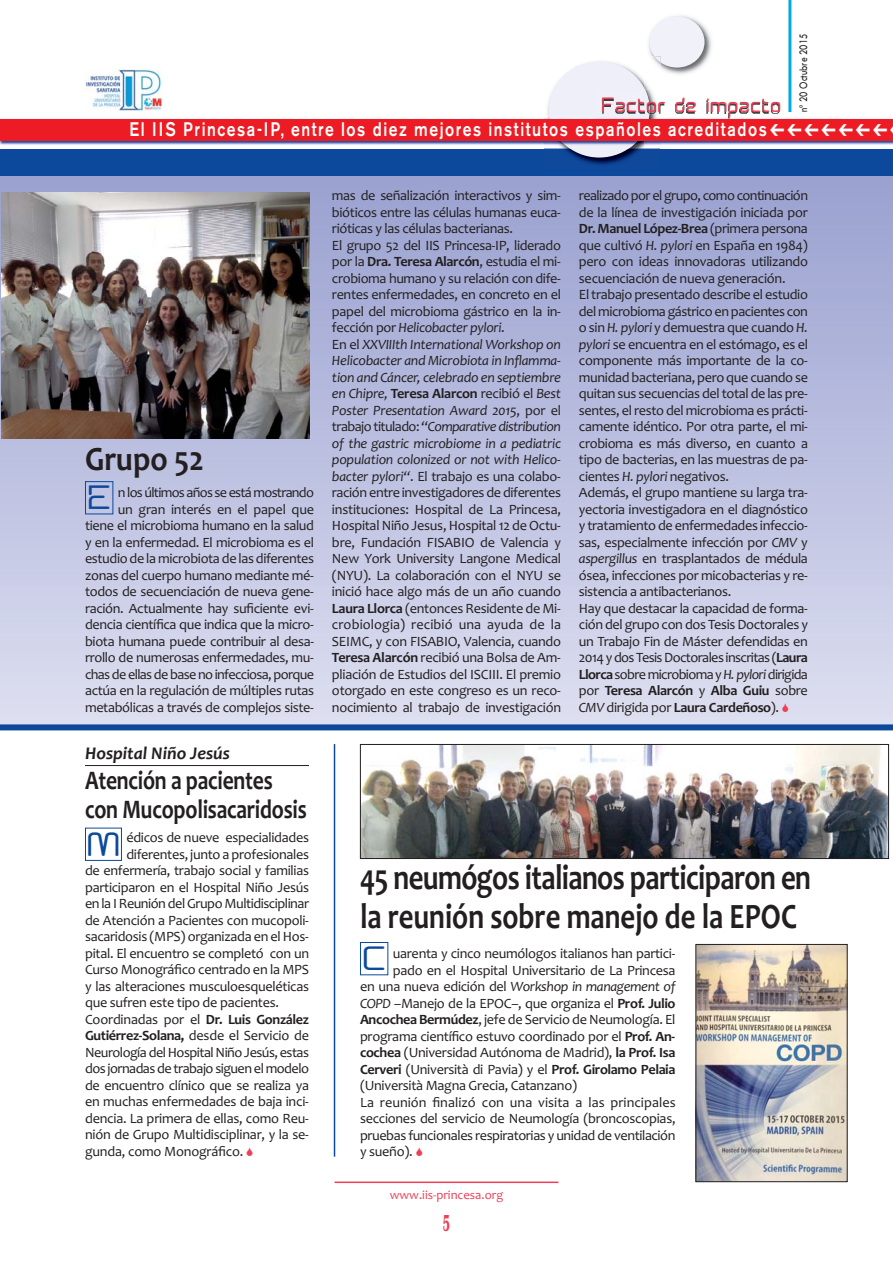
<style>
.page{position:relative;width:893px;height:1263px;background:#fff}
.page>*{position:absolute;margin:0;border:0;box-sizing:border-box;transform-origin:0 0}
.t1{font:700 39px "Aunchanted Expanded";color:#0c499c;scale:.7 1}
.t2{font:700 36px/39px "Candara";letter-spacing:-.02em;color:#231f20;scale:.8 1}
.t3{font:700 34.5px "Candara";color:#231f20;scale:.9 1}
.t4{font:700 27px/28.5px "Candara";letter-spacing:-.01em;color:#231f20;scale:.8 1}
.t5{font:700 24px "Aunchanted Expanded";color:#ef3f56;scale:.65 1}
.t6{font:700 24px "Britannic";color:#ef3f56;scale:.5 1}
.t7{font:500 19.5px "Akzidenz Grotesk BE";letter-spacing:.1em;color:#fff;scale:.8 1}
.t8{font:italic 700 18px "Candara";color:#231f20}
.t9{font:14.25px/16.5px "Candara";letter-spacing:-.025em;color:#231f20}
.t10{font:700 14.25px "Candara";letter-spacing:-.025em;color:#231f20}
.t11{font:14.25px "Candara";color:#231f20}
.t12{font:italic 14.25px "Candara";letter-spacing:-.025em;color:#231f20}
.t13{font:12.75px "Candara";color:#ef3f56}
.t14{font:12px "Tw Cen";color:#231f20;scale:.8 1}
.s1{font-family:"MS Gothic";font-weight:400}
.s2{font-weight:700}
.s3{font-weight:400}
.s4{font-style:italic}
.s5{font-style:normal}
</style>
<div class="page">
<div style="left:0;top:149px;width:893px;height:577px;background:linear-gradient(to bottom,#969ece,#dddff0)"></div>
<hr style="left:334px;top:1181px;width:224px;height:2px;background:#ef3f56">
<div style="left:85px;top:481px;width:28px;height:33px;border:1px solid #0c499c"></div>
<img style="left:85px;top:69px;width:77px;height:41px">
<img style="left:1px;top:193px;width:308px;height:245px">
<img style="left:362px;top:746px;width:525px;height:111px">
<div style="left:360px;top:744px;width:529px;height:115px;border:1px solid #231f20"></div>
<div style="left:0;top:149px;width:893px;height:27px;background:#0c499c"></div>
<div style="left:0;top:724px;width:893px;height:6px;background:#0c499c"></div>
<img style="left:698px;top:946px;width:147px;height:234px">
<div style="left:696px;top:944px;width:151px;height:238px;border:1px solid #231f20"></div>
<div style="left:360px;top:942px;width:28px;height:33px;border:1px solid #0c499c"></div>
<hr style="left:85px;top:765px;width:224px;height:1px;background:#231f20">
<div style="left:85px;top:828px;width:37px;height:33px;border:1px solid #0c499c"></div>
<hr style="left:334px;top:744px;width:1px;height:413px;background:#0c499c">
<img style="left:649px;top:26px;width:63px;height:48px">
<img style="left:547px;top:61px;width:97px;height:53px">
<img style="left:644px;top:56px;width:17px;height:33px">
<img style="left:564px;top:149px;width:77px;height:16px">
<svg style="left:650px;top:16px;width:54px;height:52px"></svg>
<div style="left:549px;top:62px;width:101px;height:96px;background:#eeeff8;border-radius:50%"></div>
<img style="left:650px;top:89px;width:142px;height:25px">
<img style="left:602px;top:89px;width:48px;height:25px">
<hr style="left:788px;top:0;width:3px;height:112px;background:#00aae7">
<img style="left:646px;top:141px;width:247px;height:8px">
<img style="left:646px;top:114px;width:196px;height:5px">
<img style="left:0;top:114px;width:549px;height:35px">
<img style="left:549px;top:117px;width:97px;height:32px">
<div style="left:0;top:119px;width:893px;height:22px;background:#ed1c24"></div>
<svg style="left:782px;top:703px;width:6px;height:9px"></svg>
<h3 class="t5" style="left:601px;top:97px;width:279px">Factor de impacto</h3>
<h3 class="t7" style="left:7px;top:122px;width:952px"><span class="s1">➔➔➔➔➔➔➔</span> El IIS Princesa-IP, entre los diez mejores institutos españoles acreditados</h3>
<p class="t14" style="left:800px;top:112px;width:99px;rotate:-90deg">nº 20 Octubre 2015</p>
<h3 class="t3" style="left:85px;top:446px;width:134px">Grupo 52</h3>
<h1 class="t1" style="left:87px;top:486px;width:36px">E</h1>
<p class="t9" style="left:85px;top:486px;width:231px;text-align:right">n los últimos años se está mostrando<br>un gran interés en el papel que<br>tiene el microbioma humano en la salud y en la enfermedad. El microbioma es el estudio de la microbiota de las diferentes zonas del cuerpo humano mediante mé‐ todos de secuenciación de nueva gene‐ ración. Actualmente hay suficiente evi‐ dencia científica que indica que la micro‐ biota humana puede contribuir al desa‐ rrollo de numerosas enfermedades, mu‐ chas de ellas de base no infecciosa, porque actúa en la regulación de múltiples rutas metabólicas a través de complejos siste‐</p>
<p class="t8" style="left:85px;top:747px;width:146px">Hospital Niño Jesús</p>
<h3 class="t4" style="left:85px;top:769px;width:279px">Atención a pacientes con Mucopolisacaridosis</h3>
<h1 class="t1" style="left:87px;top:832px;width:50px">M</h1>
<p class="t9" style="left:126px;top:831px;width:184px">édicos de nueve especialidades</p>
<p class="t9" style="left:126px;top:847px;width:184px">diferentes, junto a profesionales</p>
<p class="t9" style="left:85px;top:864px;width:226px">de enfermería, trabajo social y familias</p>
<p class="t9" style="left:85px;top:880px;width:226px">participaron en el Hospital Niño Jesús</p>
<p class="t9" style="left:85px;top:897px;width:226px">en la I Reunión del Grupo Multidisciplinar</p>
<p class="t9" style="left:85px;top:913px;width:225px">de Atención a Pacientes con mucopoli‐</p>
<p class="t9" style="left:85px;top:930px;width:225px">sacaridosis (MPS) organizada en el Hos‐</p>
<p class="t9" style="left:85px;top:946px;width:226px">pital. El encuentro se completó con un</p>
<p class="t9" style="left:85px;top:963px;width:226px">Curso Monográfico centrado en la MPS</p>
<p class="t9" style="left:85px;top:979px;width:226px">y las alteraciones musculoesqueléticas</p>
<p class="t9" style="left:85px;top:996px;width:195px">que sufren este tipo de pacientes.</p>
<p class="t9" style="left:85px;top:1012px;width:225px">Coordinadas por el <span class="s2">Dr. Luis González</span></p>
<p class="t10" style="left:85px;top:1030px;width:225px">Gutiérrez‐Solana, <span class="s3">desde el Servicio de</span></p>
<p class="t9" style="left:85px;top:1045px;width:226px">Neurología del Hospital Niño Jesús, estas</p>
<p class="t9" style="left:85px;top:1062px;width:226px">dos jornadas de trabajo siguen el modelo</p>
<p class="t9" style="left:85px;top:1078px;width:226px">de encuentro clínico que se realiza ya</p>
<p class="t9" style="left:85px;top:1095px;width:225px">en muchas enfermedades de baja inci‐</p>
<p class="t9" style="left:85px;top:1111px;width:225px">dencia. La primera de ellas, como Reu‐</p>
<p class="t9" style="left:85px;top:1128px;width:225px">nión de Grupo Multidisciplinar, y la se‐</p>
<p class="t9" style="left:85px;top:1144px;width:160px">gunda, como Monográfico.</p>
<p class="t9" style="left:332px;top:189px;width:231px">mas de señalización interactivos y sim‐ bióticos entre las células humanas euca‐ rióticas y las células bacterianas.<br>El grupo 52 del IIS Princesa‐IP, liderado por la <span class="s2">Dra. Teresa Alarcón</span>, estudia el mi‐ crobioma humano y su relación con dife‐ rentes enfermedades, en concreto en el papel del microbioma gástrico en la in‐ fección por <span class="s4">Helicobacter pylori</span>.<br>En el <span class="s4">XXVIIIth International Workshop on Helicobacter and Microbiota in Inflamma‐ tion and Cáncer, celebrado en septiembre en Chipre,</span> <span class="s2">Teresa Alarcon</span> recibió el <span class="s4">Best Poster Presentation Award 2015</span>, por el trabajo titulado: <span class="s4">“Comparative distribution of the gastric microbiome in a pediatric population colonized or not with Helico‐ bacter pylori“</span>. El trabajo es una colabo‐ ración entre investigadores de diferentes instituciones: Hospital de La Princesa, Hospital Niño Jesus, Hospital 12 de Octu‐ bre, Fundación FISABIO de Valencia y New York University Langone Medical (NYU). La colaboración con el NYU se inició hace algo más de un año cuando <span class="s2">Laura Llorca</span> (entonces Residente de Mi‐ crobiologia) recibió una ayuda de la SEIMC, y con FISABIO, Valencia, cuando <span class="s2">Teresa Alarcón</span> recibió una Bolsa de Am‐ pliación de Estudios del ISCIII. El premio otorgado en este congreso es un reco‐ nocimiento al trabajo de investigación</p>
<p class="t9" style="left:579px;top:189px;width:231px">realizado por el grupo, como continuación de la línea de investigación iniciada por <span class="s2">Dr. Manuel López‐Brea</span> (primera persona que cultivó <span class="s4">H. pylori</span> en España en 1984) pero con ideas innovadoras utilizando secuenciación de nueva generación.<br>El trabajo presentado describe el estudio del microbioma gástrico en pacientes con o sin <span class="s4">H. pylori</span> y demuestra que cuando <span class="s4">H. pylori</span> se encuentra en el estómago, es el componente más importante de la co‐ munidad bacteriana, pero que cuando se quitan sus secuencias del total de las pre‐ sentes, el resto del microbioma es prácti‐ camente idéntico. Por otra parte, el mi‐ crobioma es más diverso, en cuanto a tipo de bacterias, en las muestras de pa‐ cientes <span class="s4">H. pylori</span> negativos.<br>Además, el grupo mantiene su larga tra‐ yectoria investigadora en el diagnóstico y tratamiento de enfermedades infeccio‐ sas, especialmente infección por <span class="s4">CMV</span> y <span class="s4">aspergillus</span> en trasplantados de médula ósea, infecciones por micobacterias y re‐ sistencia a antibacterianos.<br>Hay que destacar la capacidad de forma‐ ción del grupo con dos Tesis Doctorales y un Trabajo Fin de Máster defendidas en 2014 y dos Tesis Doctorales inscritas (<span class="s2">Laura Llorca</span> sobre microbioma y <span class="s4">H. pylori</span> dirigida por <span class="s2">Teresa Alarcón</span> y <span class="s2">Alba Guiu</span> sobre <span class="s4">CMV</span> dirigida por <span class="s2">Laura Cardeñoso</span>).</p>
<h2 class="t2" style="left:360px;top:861px;width:565px">45 neumógos italianos participaron en la reunión sobre manejo de la EPOC</h2>
<h1 class="t1" style="left:362px;top:947px;width:36px">C</h1>
<p class="t9" style="left:393px;top:947px;width:284px">uarenta y cinco neumólogos italianos han partici‐</p>
<p class="t9" style="left:393px;top:963px;width:284px">pado en el Hospital Universitario de La Princesa</p>
<p class="t12" style="left:360px;top:981px;width:317px"><span class="s5">en una nueva edición del</span> Workshop in management of</p>
<p class="t9" style="left:360px;top:996px;width:317px"><span class="s4">COPD</span> –Manejo de la EPOC–, que organiza el <span class="s2">Prof. Julio</span></p>
<p class="t9" style="left:360px;top:1013px;width:317px"><span class="s2">Ancochea Bermúdez</span>, jefe de Servicio de Neumología. El</p>
<p class="t9" style="left:360px;top:1029px;width:317px">programa científico estuvo coordinado por el <span class="s2">Prof. An‐</span></p>
<p class="t9" style="left:360px;top:1046px;width:317px"><span class="s2">cochea</span> (Universidad Autónoma de Madrid), <span class="s2">la Prof. Isa</span></p>
<p class="t10" style="left:360px;top:1064px;width:317px">Cerveri <span class="s3">(Università di Pavia) y el</span> Prof. Girolamo Pelaia</p>
<p class="t9" style="left:360px;top:1079px;width:219px">(Università Magna Grecia, Catanzano)</p>
<p class="t11" style="left:360px;top:1097px;width:317px">La reunión finalizó con una visita a las principales</p>
<p class="t9" style="left:360px;top:1112px;width:317px">secciones del servicio de Neumología (broncoscopias,</p>
<p class="t9" style="left:360px;top:1128px;width:317px">pruebas funcionales respiratorias y unidad de ventilación</p>
<p class="t9" style="left:360px;top:1145px;width:54px">y sueño).</p>
<p class="t13" style="left:390px;top:1190px;width:115px">www.iis‐princesa.org</p>
<h3 class="t6" style="left:443px;top:1209px;width:16px">5</h3>
</div>
